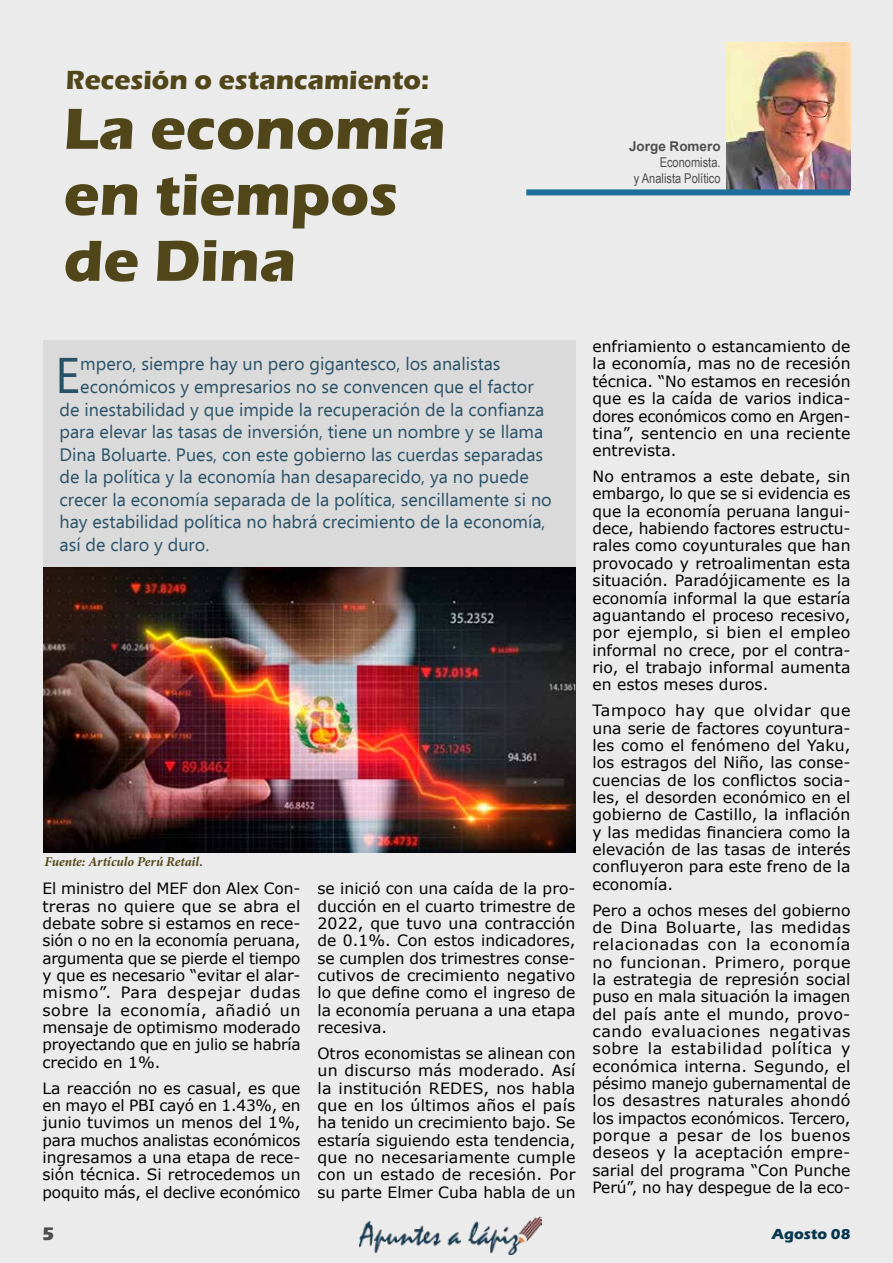
<style>
.page{position:relative;width:893px;height:1263px;background:#ebebeb}
.page>*{position:absolute;margin:0;border:0;box-sizing:border-box;transform-origin:0 0}
.t1{font:700 60px/66px "Eras ITC";color:#514619}
.t2{font:50.1px "Ebrima";color:#06354e}
.t3{font:700 27px "Eras ITC";color:#514619}
.t4{font:700 18.75px "Eras ITC";color:#4e4e4e}
.t5{font:18px "Ebrima";color:#06354e}
.t6{font:15.6px/17.4px "Verdana";color:#000;text-align:justify}
.t7{font:700 15px "Eras ITC";color:#06354e}
.t8{font:13.5px/16.2px "Arial Narrow";color:#4e4e4e;text-align:right}
.t9{font:italic 700 13.5px "Minion Pro";color:#514619}
.t10{font:700 13.5px "Arial";color:#4e4e4e}
</style>
<div class="page">
<img style="left:359px;top:1216px;width:182px;height:38px">
<img style="left:727px;top:43px;width:123px;height:146px">
<div style="left:43px;top:340px;width:532px;height:228px;background:#d7d7d7"></div>
<img style="left:43px;top:568px;width:532px;height:285px">
<div style="left:526px;top:189px;width:324px;height:6px;background:#1c6e9f"></div>
<h3 class="t3" style="left:66px;top:64px;width:365px">Recesión o estancamiento:</h3>
<h1 class="t1" style="left:64px;top:96px;width:383px">La economía en tiempos de Dina</h1>
<p class="t10" style="left:629px;top:137px;width:93px">Jorge Romero</p>
<p class="t8" style="left:634px;top:154px;width:88px">Economista.<br>y Analista Político</p>
<h2 class="t2" style="left:55px;top:338px;width:27px">E</h2>
<p class="t5" style="left:80px;top:351px;width:422px">mpero, siempre hay un pero gigantesco, los analistas</p>
<p class="t5" style="left:80px;top:373px;width:455px">económicos y empresarios no se convencen que el factor</p>
<p class="t5" style="left:60px;top:396px;width:486px">de inestabilidad y que impide la recuperación de la confianza</p>
<p class="t5" style="left:60px;top:418px;width:485px">para elevar las tasas de inversión, tiene un nombre y se llama</p>
<p class="t5" style="left:60px;top:441px;width:485px">Dina Boluarte. Pues, con este gobierno las cuerdas separadas</p>
<p class="t5" style="left:60px;top:463px;width:471px">de la política y la economía han desaparecido, ya no puede</p>
<p class="t5" style="left:60px;top:486px;width:494px">crecer la economía separada de la política, sencillamente si no</p>
<p class="t5" style="left:60px;top:508px;width:487px">hay estabilidad política no habrá crecimiento de la economía,</p>
<p class="t5" style="left:60px;top:531px;width:151px">así de claro y duro.</p>
<p class="t9" style="left:45px;top:852px;width:160px">Fuente: Artículo Perú Retail.</p>
<p class="t6" style="left:43px;top:880px;width:260px">El ministro del MEF don Alex Con&shy;treras no quiere que se abra el debate sobre si estamos en rece&shy;sión o no en la economía peruana, argumenta que se pierde el tiempo y que es necesario “evitar el alar&shy;mismo”. Para despejar dudas sobre la economía, añadió un mensaje de optimismo moderado proyectando que en julio se habría crecido en 1%.</p>
<p class="t6" style="left:43px;top:1079px;width:260px">La reacción no es casual, es que en mayo el PBI cayó en 1.43%, en junio tuvimos un menos del 1%, para muchos analistas económicos ingresamos a una etapa de rece&shy;sión técnica. Si retrocedemos un poquito más, el declive económico</p>
<p class="t6" style="left:317px;top:880px;width:259px">se inició con una caída de la pro&shy;ducción en el cuarto trimestre de 2022, que tuvo una contracción de 0.1%. Con estos indicadores, se cumplen dos trimestres conse&shy;cutivos de crecimiento negativo lo que define como el ingreso de la economía peruana a una etapa recesiva.</p>
<p class="t6" style="left:317px;top:1044px;width:260px">Otros economistas se alinean con un discurso más moderado. Así la institución REDES, nos habla que en los últimos años el país ha tenido un crecimiento bajo. Se estaría siguiendo esta tendencia, que no necesariamente cumple con un estado de recesión. Por su parte Elmer Cuba habla de un</p>
<p class="t6" style="left:592px;top:338px;width:260px">enfriamiento o estancamiento de la economía, mas no de recesión técnica. “No estamos en recesión que es la caída de varios indica&shy;dores económicos como en Argen&shy;tina”, sentencio en una reciente entrevista.</p>
<p class="t6" style="left:592px;top:467px;width:260px">No entramos a este debate, sin embargo, lo que se si evidencia es que la economía peruana langui&shy;dece, habiendo factores estructu&shy;rales como coyunturales que han provocado y retroalimentan esta situación. Paradójicamente es la economía informal la que estaría aguantando el proceso recesivo, por ejemplo, si bien el empleo informal no crece, por el contra&shy;rio, el trabajo informal aumenta en estos meses duros.</p>
<p class="t6" style="left:592px;top:702px;width:260px">Tampoco hay que olvidar que una serie de factores coyuntura&shy;les como el fenómeno del Yaku, los estragos del Niño, las conse&shy;cuencias de los conflictos socia&shy;les, el desorden económico en el gobierno de Castillo, la inflación y las medidas financiera como la elevación de las tasas de interés confluyeron para este freno de la economía.</p>
<p class="t6" style="left:592px;top:901px;width:260px">Pero a ochos meses del gobierno de Dina Boluarte, las medidas relacionadas con la economía no funcionan. Primero, porque la estrategia de represión social puso en mala situación la imagen del país ante el mundo, provo&shy;cando evaluaciones negativas sobre la estabilidad política y económica interna. Segundo, el pésimo manejo gubernamental de los desastres naturales ahondó los impactos económicos. Tercero, porque a pesar de los buenos deseos y la aceptación empre&shy;sarial del programa “Con Punche Perú”, no hay despegue de la eco-</p>
<p class="t4" style="left:42px;top:1223px;width:14px">5</p>
<p class="t7" style="left:772px;top:1226px;width:80px">Agosto 08</p>
</div>
